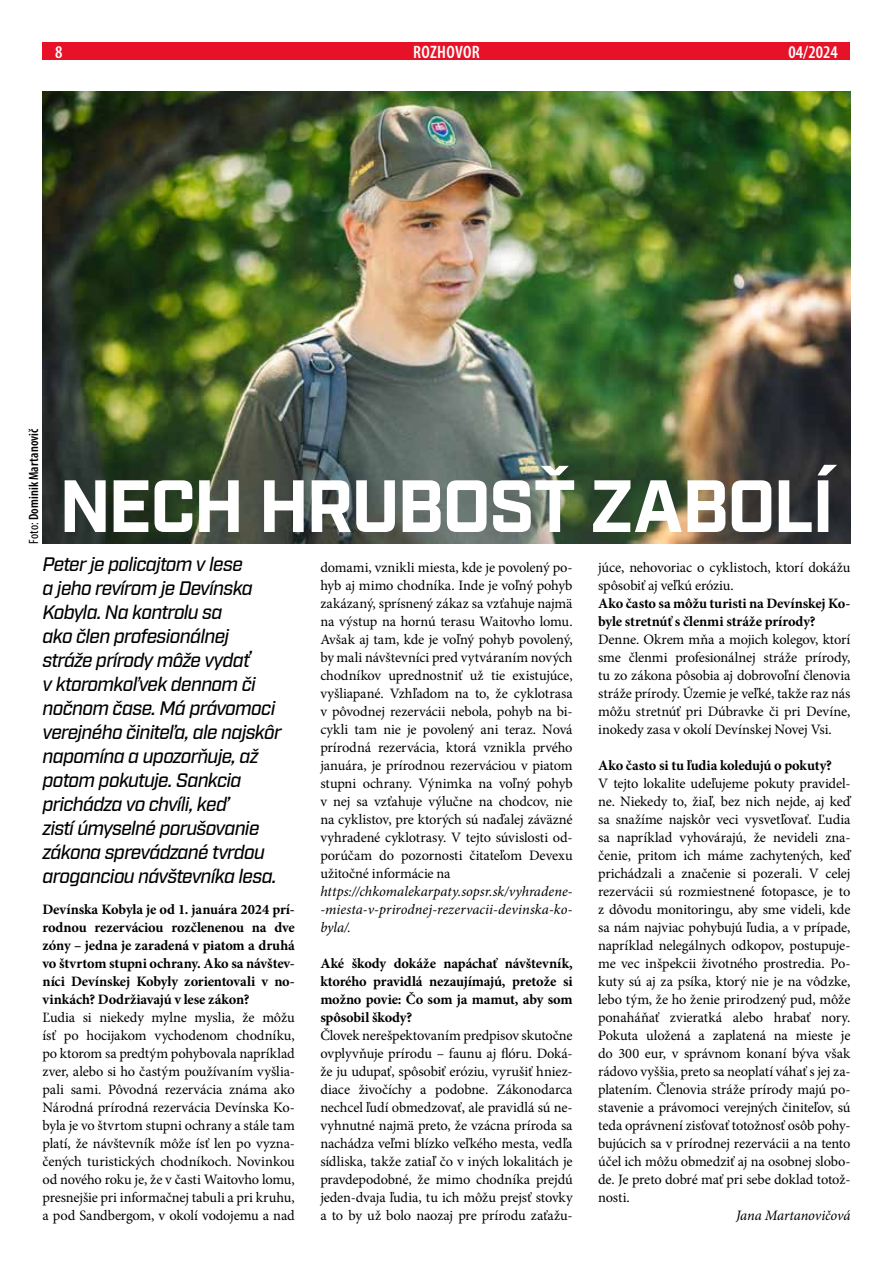
<style>
.page{position:relative;width:893px;height:1263px;background:#fff}
.page>*{position:absolute;margin:0;border:0;box-sizing:border-box;transform-origin:0 0}
.t1{font:700 73.8px "Industry";letter-spacing:-.03em;color:#fff}
.t2{font:italic 500 19.5px/24px "Industry";letter-spacing:-.035em;color:#000}
.t3{font:600 condensed 18px "Myriad Pro";letter-spacing:.015em;color:#fff}
.t4{font:14.4px/18px "Minion Pro";letter-spacing:-.01em;color:#000;text-align:justify}
.t5{font:700 14.4px/18px "Minion Pro";letter-spacing:-.01em;color:#000;text-align:justify}
.t6{font:italic 14.4px/18px "Minion Pro";color:#000;text-align:justify}
.t7{font:600 condensed 13.5px "Myriad Pro";letter-spacing:.01em;color:#000}
.s1{font-weight:400}
</style>
<div class="page">
<img style="left:43px;top:91px;width:807px;height:453px">
<div style="left:43px;top:43px;width:807px;height:17px;background:#e71228"></div>
<p class="t3" style="left:55px;top:41px;width:9px">8</p>
<p class="t3" style="left:413px;top:41px;width:68px">ROZHOVOR</p>
<p class="t3" style="left:789px;top:41px;width:51px">04/2024</p>
<p class="t7" style="left:25px;top:544px;width:117px;rotate:-90deg"><span class="s1">Foto:</span> Dominik Martanovič</p>
<h1 class="t1" style="left:59px;top:462px;width:777px">NECH HRUBOSŤ ZABOLÍ</h1>
<p class="t2" style="left:43px;top:553px;width:241px">Peter je policajtom v lese<br>a jeho revírom je Devínska<br>Kobyla. Na kontrolu sa<br>ako člen profesionálnej stráže prírody môže vydať<br>v ktoromkoľvek dennom či nočnom čase. Má právomoci verejného činiteľa, ale najskôr napomína a upozorňuje, až potom pokutuje. Sankcia prichádza vo chvíli, keď<br>zistí úmyselné porušovanie zákona sprevádzané tvrdou aroganciou návštevníka lesa.</p>
<p class="t5" style="left:43px;top:900px;width:254px">Devínska Kobyla je od 1. januára 2024 prí&shy;rodnou rezerváciou rozčlenenou na dve zóny – jedna je zaradená v piatom a druhá vo štvrtom stupni ochrany. Ako sa návštev&shy;níci Devínskej Kobyly zorientovali v no&shy;vinkách? Dodržiavajú v lese zákon?</p>
<p class="t4" style="left:43px;top:1008px;width:254px">Ľudia si niekedy mylne myslia, že môžu ísť po hocijakom vychodenom chodníku, po ktorom sa predtým pohybovala napríklad zver, alebo si ho častým používaním vyšlia&shy;pali sami. Pôvodná rezervácia známa ako Národná prírodná rezervácia Devínska Ko&shy;byla je vo štvrtom stupni ochrany a stále tam platí, že návštevník môže ísť len po vyzna&shy;čených turistických chodníkoch. Novinkou od nového roku je, že v časti Waitovho lomu, presnejšie pri informačnej tabuli a pri kruhu, a pod Sandbergom, v okolí vodojemu a nad</p>
<p class="t4" style="left:320px;top:558px;width:254px">domami, vznikli miesta, kde je povolený po&shy;hyb aj mimo chodníka. Inde je voľný pohyb zakázaný, sprísnený zákaz sa vzťahuje najmä na výstup na hornú terasu Waitovho lomu.<br>Avšak aj tam, kde je voľný pohyb povolený, by mali návštevníci pred vytváraním nových chodníkov uprednostniť už tie existujúce, vyšliapané. Vzhľadom na to, že cyklotrasa v pôvodnej rezervácii nebola, pohyb na bi&shy;cykli tam nie je povolený ani teraz. Nová prírodná rezervácia, ktorá vznikla prvého januára, je prírodnou rezerváciou v piatom stupni ochrany. Výnimka na voľný pohyb v nej sa vzťahuje výlučne na chodcov, nie na cyklistov, pre ktorých sú naďalej záväzné vyhradené cyklotrasy. V tejto súvislosti od&shy;porúčam do pozornosti čitateľom Devexu užitočné informácie na</p>
<p class="t6" style="left:320px;top:882px;width:254px">https://chkomalekarpaty.sopsr.sk/vyhradene--miesta-v-prirodnej-rezervacii-devinska-ko&shy;byla/.</p>
<p class="t5" style="left:320px;top:954px;width:254px">Aké škody dokáže napáchať návštevník, ktorého pravidlá nezaujímajú, pretože si možno povie: Čo som ja mamut, aby som spôsobil škody?</p>
<p class="t4" style="left:320px;top:1026px;width:254px">Človek nerešpektovaním predpisov skutočne ovplyvňuje prírodu – faunu aj flóru. Doká&shy;že ju udupať, spôsobiť eróziu, vyrušiť hniez&shy;diace živočíchy a podobne. Zákonodarca nechcel ľudí obmedzovať, ale pravidlá sú ne&shy;vyhnutné najmä preto, že vzácna príroda sa nachádza veľmi blízko veľkého mesta, vedľa sídliska, takže zatiaľ čo v iných lokalitách je pravdepodobné, že mimo chodníka prejdú jeden-dvaja ľudia, tu ich môžu prejsť stovky a to by už bolo naozaj pre prírodu zaťažu-</p>
<p class="t4" style="left:598px;top:558px;width:254px">júce, nehovoriac o cyklistoch, ktorí dokážu spôsobiť aj veľkú eróziu.</p>
<p class="t5" style="left:598px;top:594px;width:254px">Ako často sa môžu turisti na Devínskej Ko&shy;byle stretnúť s členmi stráže prírody?</p>
<p class="t4" style="left:598px;top:630px;width:254px">Denne. Okrem mňa a mojich kolegov, ktorí sme členmi profesionálnej stráže prírody, tu zo zákona pôsobia aj dobrovoľní členovia stráže prírody. Územie je veľké, takže raz nás môžu stretnúť pri Dúbravke či pri Devíne, inokedy zasa v okolí Devínskej Novej Vsi.</p>
<p class="t5" style="left:598px;top:756px;width:235px">Ako často si tu ľudia koledujú o pokuty?</p>
<p class="t4" style="left:598px;top:774px;width:254px">V tejto lokalite udeľujeme pokuty pravidel&shy;ne. Niekedy to, žiaľ, bez nich nejde, aj keď sa snažíme najskôr veci vysvetľovať. Ľudia sa napríklad vyhovárajú, že nevideli zna&shy;čenie, pritom ich máme zachytených, keď prichádzali a značenie si pozerali. V celej rezervácii sú rozmiestnené fotopasce, je to z dôvodu monitoringu, aby sme videli, kde sa nám najviac pohybujú ľudia, a v prípade, napríklad nelegálnych odkopov, postupuje&shy;me vec inšpekcii životného prostredia. Po&shy;kuty sú aj za psíka, ktorý nie je na vôdzke, lebo tým, že ho ženie prirodzený pud, môže ponaháňať zvieratká alebo hrabať nory.<br>Pokuta uložená a zaplatená na mieste je do 300 eur, v správnom konaní býva však rádovo vyššia, preto sa neoplatí váhať s jej za&shy;platením. Členovia stráže prírody majú po&shy;stavenie a právomoci verejných činiteľov, sú teda oprávnení zisťovať totožnosť osôb pohy&shy;bujúcich sa v prírodnej rezervácii a na tento účel ich môžu obmedziť aj na osobnej slobo&shy;de. Je preto dobré mať pri sebe doklad totož&shy;nosti.</p>
<p class="t6" style="left:736px;top:1206px;width:116px">Jana Martanovičová</p>
</div>
